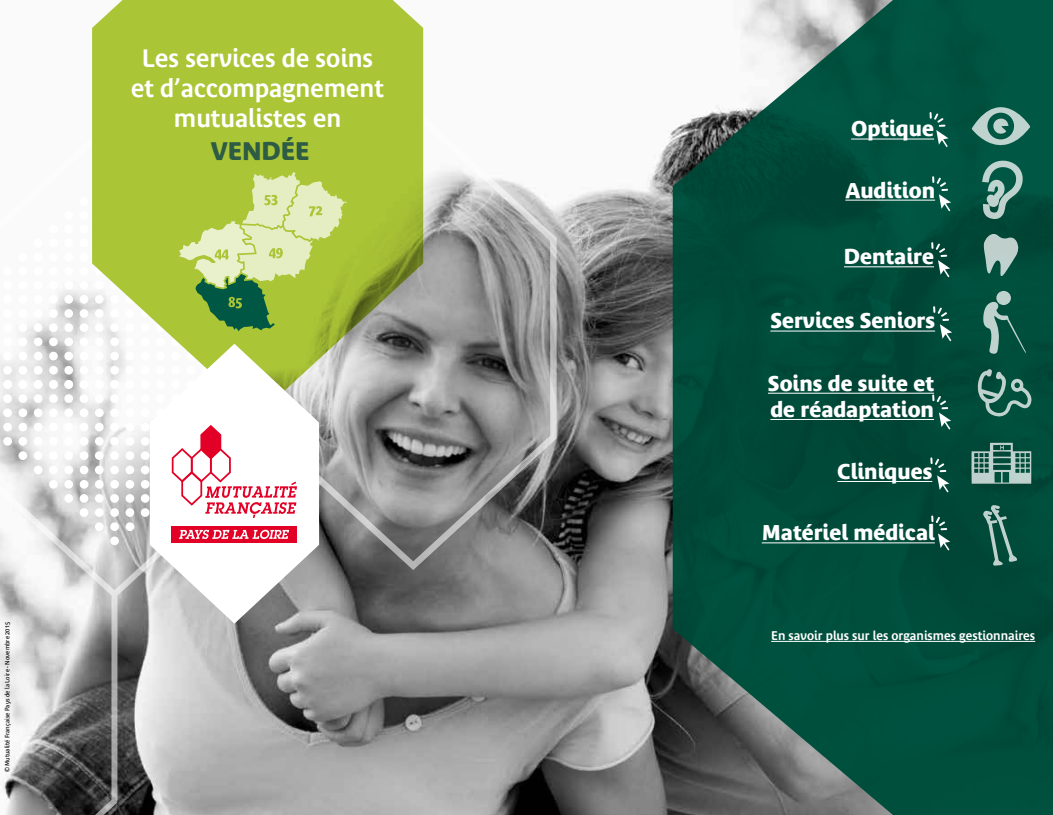
<style>
.page{position:relative;width:1053px;height:815px;background:#fff}
.page>*{position:absolute;margin:0;border:0;box-sizing:border-box;transform-origin:0 0}
.t1{font:700 25.25px "Bienvenue";letter-spacing:-.005em;color:#2d5b44}
.t2{font:600 25px/30px "Bienvenue";color:#fff;text-align:center}
.t3{font:700 21.25px/26.2px "Bienvenue";color:#fff}
.t4{font:600 12.5px "Bienvenue";color:#fff}
.t5{font:6.25px "Bienvenue";color:#000}
</style>
<div class="page">
<img style="left:263px;top:27px;width:409px;height:788px">
<svg style="left:0;top:288px;width:263px;height:527px"></svg>
<svg style="left:319px;top:105px;width:239px;height:466px;background:#9a9a9a"></svg>
<img style="left:92px;top:0;width:331px;height:415px">
<svg style="left:150px;top:344px;width:169px;height:280px"></svg>
<svg style="left:172px;top:425px;width:125px;height:93px"></svg>
<div style="left:172px;top:526px;width:125px;height:16px;background:#e20026"></div>
<svg style="left:179px;top:530px;width:110px;height:9px"></svg>
<svg style="left:179px;top:172px;width:168px;height:159px;background:#aec868"></svg>
<img style="left:672px;top:0;width:380px;height:815px">
<svg style="left:971px;top:106px;width:59px;height:40px;background:#599083"></svg>
<hr style="left:851px;top:139px;width:82px;height:1px;background:#fff">
<svg style="left:979px;top:158px;width:46px;height:65px;background:#447f71"></svg>
<hr style="left:845px;top:200px;width:90px;height:1px;background:#fff">
<svg style="left:977px;top:231px;width:44px;height:48px;background:#56867b"></svg>
<hr style="left:843px;top:266px;width:90px;height:1px;background:#fff">
<svg style="left:982px;top:302px;width:43px;height:52px;background:#347264"></svg>
<div style="left:996px;top:291px;width:14px;height:14px;background:#bfd2ce;border-radius:50%"></div>
<hr style="left:770px;top:331px;width:165px;height:1px;background:#fff">
<svg style="left:975px;top:368px;width:58px;height:50px;background:#316f61"></svg>
<hr style="left:768px;top:393px;width:165px;height:1px;background:#fff">
<hr style="left:770px;top:419px;width:163px;height:1px;background:#fff">
<svg style="left:971px;top:443px;width:60px;height:41px;background:#608e83"></svg>
<hr style="left:837px;top:481px;width:95px;height:1px;background:#fff">
<svg style="left:981px;top:505px;width:36px;height:62px;background:#2c695b"></svg>
<hr style="left:761px;top:543px;width:173px;height:1px;background:#fff">
<svg style="left:929px;top:112px;width:19px;height:35px"></svg>
<svg style="left:932px;top:176px;width:19px;height:35px"></svg>
<svg style="left:931px;top:242px;width:19px;height:35px"></svg>
<svg style="left:933px;top:306px;width:19px;height:35px"></svg>
<svg style="left:932px;top:395px;width:19px;height:35px"></svg>
<svg style="left:930px;top:457px;width:19px;height:35px"></svg>
<svg style="left:931px;top:515px;width:19px;height:36px"></svg>
<hr style="left:771px;top:641px;width:264px;height:1px;background:#fff">
<p class="t2" style="left:131px;top:43px;width:254px">Les services de soins et d’accompagnement mutualistes en</p>
<p class="t1" style="left:211px;top:136px;width:100px">VENDÉE</p>
<p class="t5" style="left:4px;top:772px;width:152px;rotate:-90deg">© Mutualité Française Pays de la Loire - Novembre 2015</p>
<p class="t3" style="left:851px;top:116px;width:84px">Optique</p>
<p class="t3" style="left:845px;top:177px;width:91px">Audition</p>
<p class="t3" style="left:843px;top:243px;width:92px">Dentaire</p>
<p class="t3" style="left:770px;top:308px;width:166px">Services Seniors</p>
<p class="t3" style="left:768px;top:370px;width:167px">Soins de suite et de réadaptation</p>
<p class="t3" style="left:837px;top:458px;width:96px">Cliniques</p>
<p class="t3" style="left:761px;top:519px;width:174px">Matériel médical</p>
<p class="t4" style="left:771px;top:628px;width:265px">En savoir plus sur les organismes gestionnaires</p>
</div>
